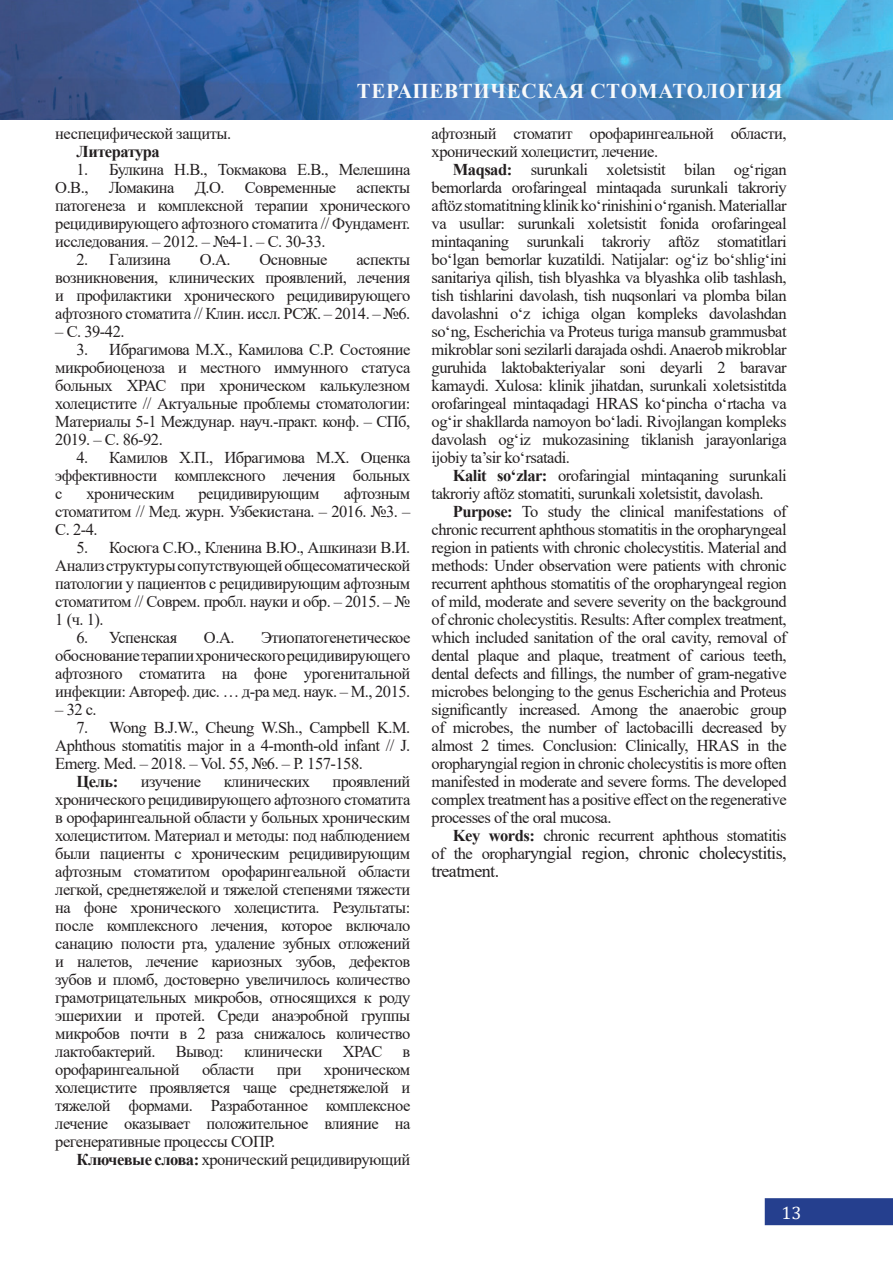
<style>
.page{position:relative;width:893px;height:1263px;background:#fff}
.page>*{position:absolute;margin:0;border:0;box-sizing:border-box;transform-origin:0 0}
.t1{font:700 21px "Times New Roman";letter-spacing:.035em;color:#f8f9fa}
.t2{font:18px/18px "Times New Roman";letter-spacing:-.03em;color:#231f20}
.t3{font:18px "Cambria";color:#fff}
.t4{font:16.5px/18px "Times New Roman";letter-spacing:-.03em;color:#231f20;text-align:justify}
.t5{font:700 16.5px "Times New Roman";letter-spacing:-.03em;color:#231f20}
.s1{font-weight:700}
.s2{font-size:16.5px}
</style>
<div class="page">
<img style="left:0;top:0;width:893px;height:120px">
<div style="left:765px;top:1199px;width:127px;height:25px;background:#253f8e"></div>
<div style="left:765px;top:1198px;width:128px;height:27px;border:2px solid #253f8e"></div>
<p class="t1" style="left:357px;top:76px;width:427px">ТЕРАПЕВТИЧЕСКАЯ СТОМАТОЛОГИЯ</p>
<p class="t4" style="left:55px;top:124px;width:177px">неспецифической защиты.</p>
<p class="t5" style="left:77px;top:139px;width:85px">Литература</p>
<p class="t4" style="left:55px;top:160px;width:357px;text-indent:21px">1. Булкина Н.В., Токмакова Е.В., Мелешина О.В., Ломакина Д.О. Современные аспекты патогенеза и комплексной терапии хронического рецидивирующего афтозного стоматита // Фундамент. исследования. – 2012. – №4-1. – С. 30-33.</p>
<p class="t4" style="left:77px;top:250px;width:96px">2. Гализина</p>
<p class="t4" style="left:200px;top:250px;width:32px">О.А.</p>
<p class="t4" style="left:260px;top:250px;width:69px">Основные</p>
<p class="t4" style="left:55px;top:250px;width:357px;text-indent:301px">аспекты возникновения, клинических проявлений, лечения и профилактики хронического рецидивирующего афтозного стоматита // Клин. иссл. РСЖ. – 2014. – №6.</p>
<p class="t4" style="left:55px;top:322px;width:71px">– С. 39-42.</p>
<p class="t4" style="left:55px;top:340px;width:357px;text-indent:21px">3. Ибрагимова М.Х., Камилова С.Р. Состояние микробиоценоза и местного иммунного статуса больных ХРАС при хроническом калькулезном холецистите // Актуальные проблемы стоматологии:<br>Материалы 5-1 Междунар. науч.-практ. конф. – СПб, 2019. – С. 86-92.</p>
<p class="t4" style="left:55px;top:448px;width:357px;text-indent:21px">4. Камилов Х.П., Ибрагимова М.Х. Оценка эффективности комплексного лечения больных с</p>
<p class="t4" style="left:55px;top:484px;width:357px;text-indent:288px">афтозным стоматитом // Мед. журн. Узбекистана. – 2016. №3. – С. 2-4.</p>
<p class="t4" style="left:55px;top:538px;width:357px;text-indent:21px">5. Косюга С.Ю., Кленина В.Ю., Ашкинази В.И.<br>Анализ структуры сопутствующей общесоматической патологии у пациентов с рецидивирующим афтозным стоматитом // Соврем. пробл. науки и обр. – 2015. – № 1 (ч. 1).</p>
<p class="t4" style="left:77px;top:628px;width:102px">6. Успенская</p>
<p class="t4" style="left:204px;top:628px;width:32px">О.А.</p>
<p class="t4" style="left:87px;top:484px;width:90px">хроническим</p>
<p class="t4" style="left:199px;top:484px;width:123px">рецидивирующим</p>
<p class="t4" style="left:55px;top:628px;width:357px;text-indent:206px">Этиопатогенетическое обоснование терапии хронического рецидивирующего афтозного стоматита на фоне урогенитальной инфекции: Автореф. дис. … д-ра мед. наук. – М., 2015.</p>
<p class="t4" style="left:55px;top:700px;width:43px">– 32 с.</p>
<p class="t4" style="left:55px;top:718px;width:357px;text-indent:21px">7. Wong B.J.W., Cheung W.Sh., Campbell K.M.<br>Aphthous stomatitis major in a 4-month-old infant // J.<br>Emerg. Med. – 2018. – Vol. 55, №6. – Р. 157-158.</p>
<p class="t5" style="left:77px;top:769px;width:43px">Цель:</p>
<p class="t4" style="left:141px;top:772px;width:62px">изучение</p>
<p class="t4" style="left:224px;top:772px;width:88px">клинических</p>
<p class="t4" style="left:55px;top:772px;width:357px;text-indent:277px">проявлений хронического рецидивирующего афтозного стоматита в орофарингеальной области у больных хроническим холециститом. Материал и методы: под наблюдением были пациенты с хроническим рецидивирующим афтозным стоматитом орофарингеальной области легкой, среднетяжелой и тяжелой степенями тяжести на фоне хронического холецистита. Результаты: после комплексного лечения, которое включало санацию полости рта, удаление зубных отложений и налетов, лечение кариозных зубов, дефектов зубов и пломб, достоверно увеличилось количество грамотрицательных микробов, относящихся к роду эшерихии и протей. Среди анаэробной группы микробов почти в 2 раза снижалось количество лактобактерий. Вывод: клинически ХРАС в орофарингеальной</p>
<p class="t4" style="left:202px;top:1060px;width:54px">области</p>
<p class="t4" style="left:277px;top:1060px;width:26px">при</p>
<p class="t4" style="left:55px;top:1060px;width:357px;text-indent:269px">хроническом холецистите проявляется чаще среднетяжелой и тяжелой формами. Разработанное комплексное лечение оказывает положительное влияние на регенеративные процессы СОПР.</p>
<p class="t4" style="left:77px;top:1150px;width:335px"><span class="s1">Ключевые слова:</span> хронический рецидивирующий</p>
<p class="t4" style="left:432px;top:124px;width:357px">афтозный стоматит орофарингеальной области, хронический холецистит, лечение.</p>
<p class="t4" style="left:432px;top:160px;width:357px;text-indent:21px"><span class="s1">Maqsad:</span> surunkali xoletsistit bilan og‘rigan bemorlarda orofaringeal mintaqada surunkali takroriy aftöz stomatitning klinik ko‘rinishini o‘rganish. Materiallar va usullar: surunkali xoletsistit fonida orofaringeal mintaqaning surunkali takroriy aftöz stomatitlari bo‘lgan bemorlar kuzatildi. Natijalar: og‘iz bo‘shlig‘ini sanitariya qilish, tish blyashka va blyashka olib tashlash, tish tishlarini davolash, tish nuqsonlari va plomba bilan davolashni o‘z ichiga olgan kompleks davolashdan so‘ng, Escherichia va Proteus turiga mansub grammusbat mikroblar soni sezilarli darajada oshdi. Anaerob mikroblar guruhida laktobakteriyalar soni deyarli 2 baravar kamaydi. Xulosa: klinik jihatdan, surunkali xoletsistitda orofaringeal mintaqadagi HRAS ko‘pincha o‘rtacha va og‘ir shakllarda namoyon bo‘ladi. Rivojlangan kompleks davolash og‘iz mukozasining tiklanish jarayonlariga ijobiy ta’sir ko‘rsatadi.</p>
<p class="t4" style="left:432px;top:466px;width:357px;text-indent:21px"><span class="s1">Kalit so‘zlar:</span> orofaringial mintaqaning surunkali takroriy aftöz stomatiti, surunkali xoletsistit, davolash.</p>
<p class="t4" style="left:432px;top:502px;width:357px;text-indent:21px"><span class="s1">Purpose:</span> To study the clinical manifestations of chronic recurrent aphthous stomatitis in the oropharyngeal region in patients with chronic cholecystitis. Material and methods: Under observation were patients with chronic recurrent aphthous stomatitis of the oropharyngeal region of mild, moderate and severe severity on the background of chronic cholecystitis. Results: After complex treatment, which included sanitation of the oral cavity, removal of dental plaque and plaque, treatment of carious teeth, dental defects and fillings, the number of gram-negative microbes belonging to the genus Escherichia and Proteus significantly increased. Among the anaerobic group of microbes, the number of lactobacilli decreased by almost 2 times. Conclusion: Clinically, HRAS in the oropharyngial region in chronic cholecystitis is more often manifested in moderate and severe forms. The developed complex treatment has a positive effect on the regenerative processes of the oral mucosa.</p>
<p class="t4" style="left:453px;top:826px;width:335px"><span class="s1">Key words:</span> chronic recurrent aphthous stomatitis</p>
<p class="t2" style="left:432px;top:843px;width:357px"><span class="s2">of the oropha</span>ryngial region, chronic cholecystitis, treatment.</p>
<p class="t3" style="left:782px;top:1202px;width:21px">13</p>
</div>
